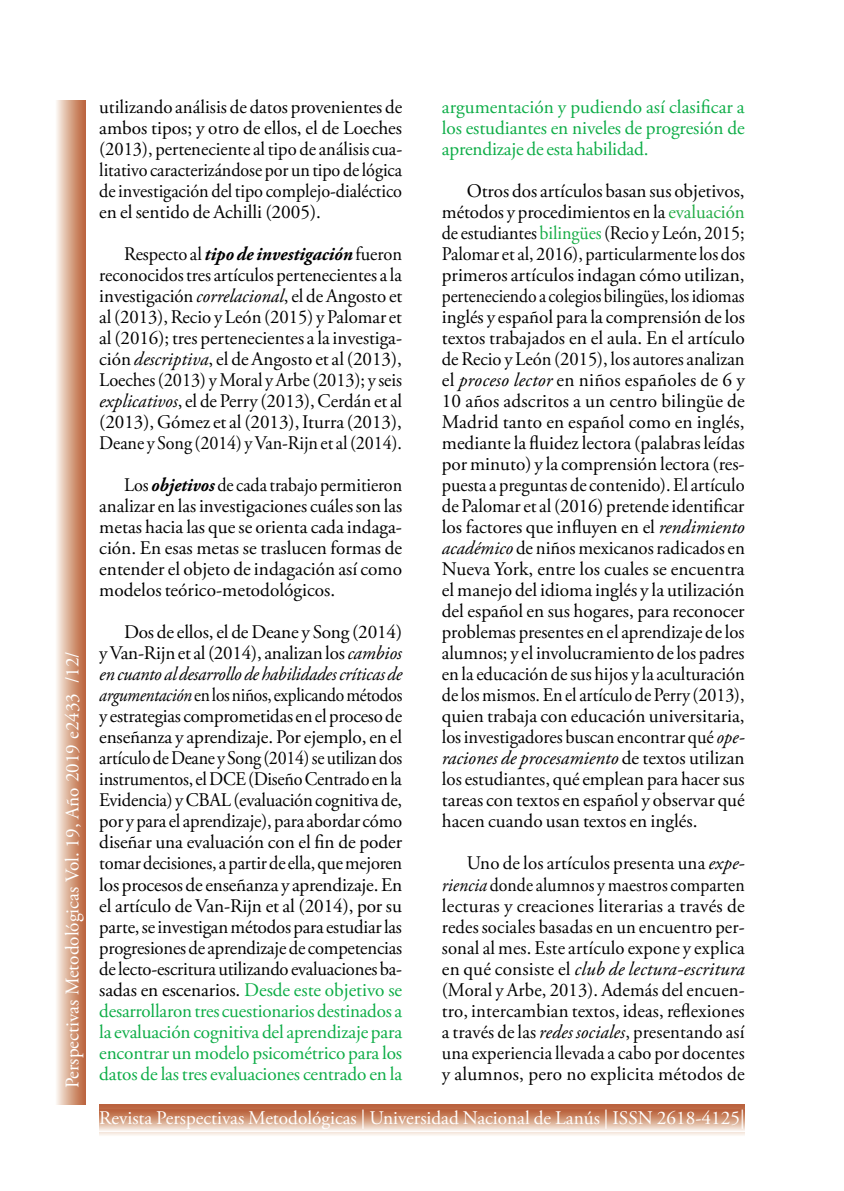
<style>
.page{position:relative;width:844px;height:1191px;background:#fff}
.page>*{position:absolute;margin:0;border:0;box-sizing:border-box;transform-origin:0 0}
.t1{font:19.25px/21px "Adobe Garamond Pro";color:#000;text-align:justify}
.t2{font:19.25px/21px "Adobe Garamond Pro";color:#000;text-align:justify;scale:.96 1}
.t3{font:19.25px/21px "Adobe Garamond Pro";color:#000;text-align:justify;scale:.94 1}
.t4{font:19.25px "Adobe Garamond Pro";color:#fff}
.t5{font:19.25px/21px "Adobe Garamond Pro";letter-spacing:-.01em;color:#0dad47;text-align:justify}
.s1{font-weight:700;font-style:italic}
.s2{font-style:italic}
.s3{color:#0dad47}
.s4{color:#24ad47}
.s5{color:#17ad47}
</style>
<div class="page">
<svg style="left:56px;top:100px;width:30px;height:1005px;background:#d8a68d"></svg>
<svg style="left:99px;top:1105px;width:645px;height:31px"></svg>
<div style="left:99px;top:1109px;width:645px;height:22px;background:linear-gradient(to bottom,#b35124,#f4e6db)"></div>
<p class="t4" style="left:61px;top:1088px;width:438px;rotate:-90deg">Perspectivas Metodológicas Vol. 19, Año 2019 e2433 /12/</p>
<p class="t1" style="left:99px;top:97px;width:304px">utilizando análisis de datos provenientes de ambos tipos; y otro de ellos, el de Loeches (2013), perteneciente al tipo de análisis cua&shy;litativo caracterizándose por un tipo de lógica de investigación del tipo complejo-dialéctico en el sentido de Achilli (2005).</p>
<p class="t2" style="left:99px;top:244px;width:317px;text-indent:25px">Respecto al <span class="s1">tipo de investigación</span> fueron reconocidos tres artículos pertenecientes a la investigación <span class="s2">correlacional</span>, el de Angosto et al (2013), Recio y León (2015) y Palomar et al (2016); tres pertenecientes a la investiga&shy;ción <span class="s2">descriptiva</span>, el de Angosto et al (2013), Loeches (2013) y Moral y Arbe (2013); y seis <span class="s2">explicativos</span>, el de Perry (2013), Cerdán et al (2013), Gómez et al (2013), Iturra (2013), Deane y Song (2014) y Van-Rijn et al (2014).</p>
<p class="t3" style="left:99px;top:475px;width:324px;text-indent:25px">Los <span class="s1">objetivos</span> de cada trabajo permitieron analizar en las investigaciones cuáles son las metas hacia las que se orienta cada indaga&shy;ción. En esas metas se traslucen formas de entender el objeto de indagación así como modelos teórico-metodológicos.</p>
<p class="t1" style="left:99px;top:622px;width:304px;text-indent:25px">Dos de ellos, el de Deane y Song (2014) y Van-Rijn et al (2014), analizan los <span class="s2">cambios en cuanto al desarrollo de habilidades críticas de argumentación</span> en los niños, explicando métodos y estrategias comprometidas en el proceso de enseñanza y aprendizaje. Por ejemplo, en el artículo de Deane y Song (2014) se utilizan dos instrumentos, el DCE (Diseño Centrado en la Evidencia) y CBAL (evaluación cognitiva de, por y para el aprendizaje), para abordar cómo diseñar una evaluación con el fin de poder tomar decisiones, a partir de ella, que mejoren los procesos de enseñanza y aprendizaje. En el artículo de Van-Rijn et al (2014), por su parte, se investigan métodos para estudiar las progresiones de aprendizaje de competencias de lecto-escritura utilizando evaluaciones ba&shy;sadas en escenarios. <span class="s3">Desde este objetivo se desarrollaron tres cuestionarios destinados a la evaluación cognitiva del aprendizaje para encontrar un modelo psicométrico para los datos de las tres evaluaciones centrado en la</span></p>
<p class="t5" style="left:441px;top:97px;width:304px">argumentación y pudiendo así clasificar a los estudiantes en niveles de progresión de aprendizaje de esta habilidad.</p>
<p class="t1" style="left:441px;top:181px;width:304px;text-indent:25px">Otros dos artículos basan sus objetivos, métodos y procedimientos en la <span class="s4">evaluación </span>de estudiantes <span class="s5">bilingües</span>(Recio y León, 2015; Palomar et al, 2016), particularmente los dos primeros artículos indagan cómo utilizan, perteneciendo a colegios bilingües, los idiomas inglés y español para la comprensión de los textos trabajados en el aula. En el artículo de Recio y León (2015), los autores analizan el <span class="s2">proceso lector</span> en niños españoles de 6 y 10 años adscritos a un centro bilingüe de Madrid tanto en español como en inglés, mediante la fluidez lectora (palabras leídas por minuto) y la comprensión lectora (res&shy;puesta a preguntas de contenido). El artículo de Palomar et al (2016) pretende identificar los factores que influyen en el <span class="s2">rendimiento académico</span> de niños mexicanos radicados en Nueva York, entre los cuales se encuentra el manejo del idioma inglés y la utilización del español en sus hogares, para reconocer problemas presentes en el aprendizaje de los alumnos; y el involucramiento de los padres en la educación de sus hijos y la aculturación de los mismos. En el artículo de Perry (2013), quien trabaja con educación universitaria, los investigadores buscan encontrar qué <span class="s2">ope&shy;raciones de procesamiento</span> de textos utilizan los estudiantes, qué emplean para hacer sus tareas con textos en español y observar qué hacen cuando usan textos en inglés.</p>
<p class="t1" style="left:441px;top:853px;width:304px;text-indent:25px">Uno de los artículos presenta una <span class="s2">expe&shy;riencia</span> donde alumnos y maestros comparten lecturas y creaciones literarias a través de redes sociales basadas en un encuentro per&shy;sonal al mes. Este artículo expone y explica en qué consiste el <span class="s2">club de lectura-escritura </span>(Moral y Arbe, 2013). Además del encuen&shy;tro, intercambian textos, ideas, reflexiones a través de las <span class="s2">redes sociales</span>, presentando así una experiencia llevada a cabo por docentes y alumnos, pero no explicita métodos de</p>
<p class="t4" style="left:99px;top:1106px;width:646px">Revista Perspectivas Metodológicas | Universidad Nacional de Lanús | ISSN 2618-4125|</p>
</div>
